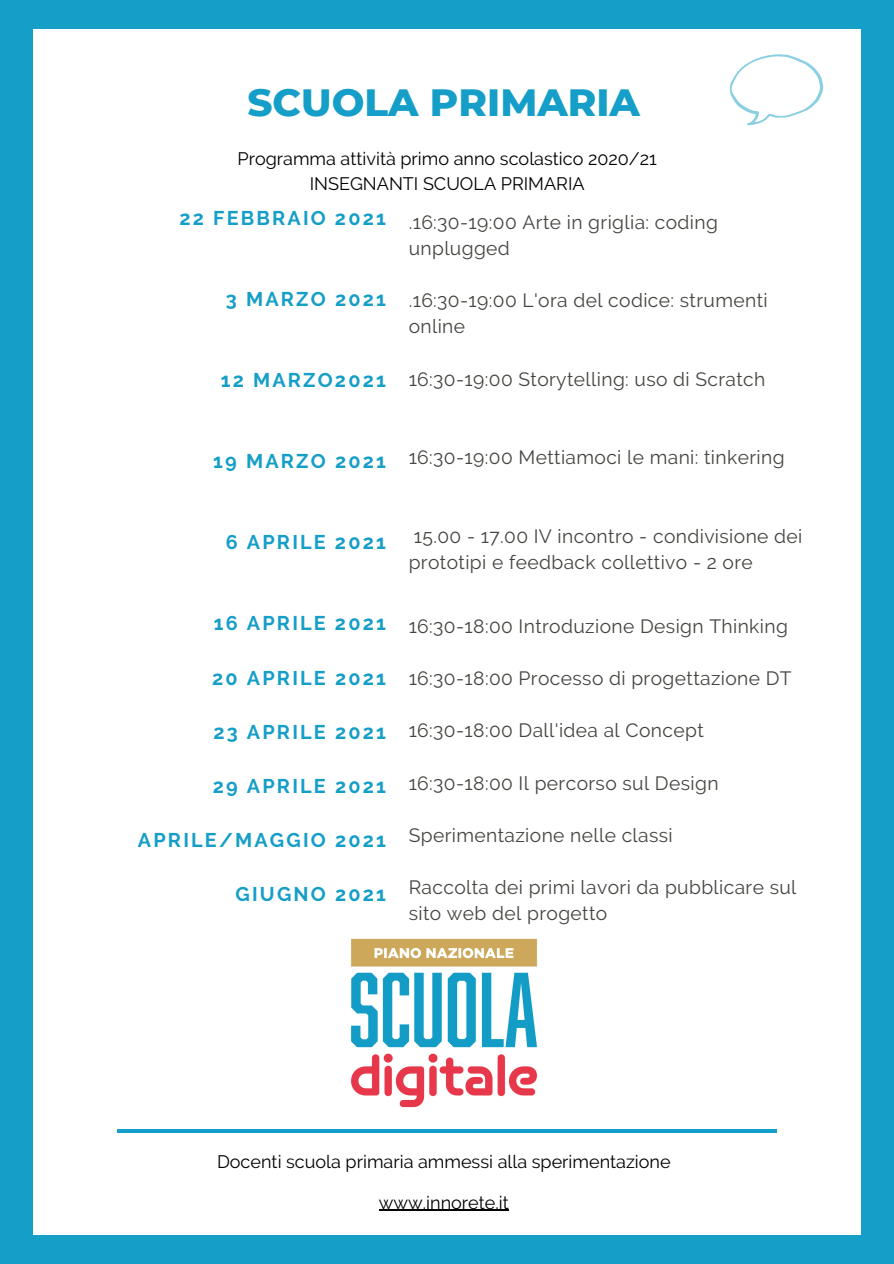
<style>
.page{position:relative;width:894px;height:1264px;background:#fff}
.page>*{position:absolute;margin:0;border:0;box-sizing:border-box;transform-origin:0 0}
.t1{font:800 38.7px "Montserrat";color:#159ec7}
.t2{font:700 19.8px "Raleway";letter-spacing:.11em;color:#159ec7}
.t3{font:19.2px/26.1px "Raleway";letter-spacing:.02em;color:#444440}
.t4{font:18px "Raleway";color:#000}
</style>
<div class="page">
<div style="left:0;top:0;width:893px;height:1263px;background:#159ec7"></div>
<div style="left:33px;top:30px;width:827px;height:1204px;background:#fff"></div>
<hr style="left:117px;top:1129px;width:659px;height:3px;background:#159ec7">
<svg style="left:730px;top:54px;width:93px;height:71px"></svg>
<img style="left:351px;top:938px;width:187px;height:170px">
<hr style="left:379px;top:1209px;width:129px;height:1px;background:#000">
<p class="t1" style="left:247px;top:79px;width:394px">SCUOLA PRIMARIA</p>
<p class="t4" style="left:237px;top:148px;width:421px">Programma attività primo anno scolastico 2020/21</p>
<p class="t4" style="left:309px;top:173px;width:276px">INSEGNANTI SCUOLA PRIMARIA</p>
<p class="t2" style="left:179px;top:206px;width:208px">22 FEBBRAIO 2021</p>
<p class="t2" style="left:226px;top:287px;width:161px">3 MARZO 2021</p>
<p class="t2" style="left:221px;top:368px;width:167px">12 MARZO2021</p>
<p class="t3" style="left:408px;top:209px;width:311px">.16:30-19:00 Arte in griglia: coding unplugged</p>
<p class="t3" style="left:408px;top:287px;width:360px">.16:30-19:00 L'ora del codice: strumenti online</p>
<p class="t3" style="left:408px;top:366px;width:358px">16:30-19:00 Storytelling: uso di Scratch</p>
<p class="t2" style="left:213px;top:449px;width:174px">19 MARZO 2021</p>
<p class="t2" style="left:226px;top:530px;width:161px">6 APRILE 2021</p>
<p class="t2" style="left:214px;top:612px;width:173px">16 APRILE 2021</p>
<p class="t2" style="left:212px;top:666px;width:175px">20 APRILE 2021</p>
<p class="t2" style="left:213px;top:720px;width:174px">23 APRILE 2021</p>
<p class="t2" style="left:213px;top:774px;width:174px">29 APRILE 2021</p>
<p class="t2" style="left:138px;top:828px;width:249px">APRILE/MAGGIO 2021</p>
<p class="t2" style="left:235px;top:882px;width:152px">GIUGNO 2021</p>
<p class="t3" style="left:408px;top:444px;width:377px">16:30-19:00 Mettiamoci le mani: tinkering</p>
<p class="t3" style="left:408px;top:522px;width:395px">15.00 - 17.00 IV incontro - condivisione dei prototipi e feedback collettivo - 2 ore</p>
<p class="t3" style="left:408px;top:613px;width:380px">16:30-18:00 Introduzione Design Thinking</p>
<p class="t3" style="left:408px;top:665px;width:384px">16:30-18:00 Processo di progettazione DT</p>
<p class="t3" style="left:408px;top:717px;width:296px">16:30-18:00 Dall'idea al Concept</p>
<p class="t3" style="left:408px;top:769px;width:311px">16:30-18:00 Il percorso sul Design</p>
<p class="t3" style="left:408px;top:822px;width:265px">Sperimentazione nelle classi</p>
<p class="t3" style="left:408px;top:874px;width:389px">Raccolta dei primi lavori da pubblicare sul sito web del progetto</p>
<p class="t4" style="left:217px;top:1151px;width:455px">Docenti scuola primaria ammessi alla sperimentazione</p>
<p class="t4" style="left:379px;top:1191px;width:131px">www.innorete.it</p>
</div>
